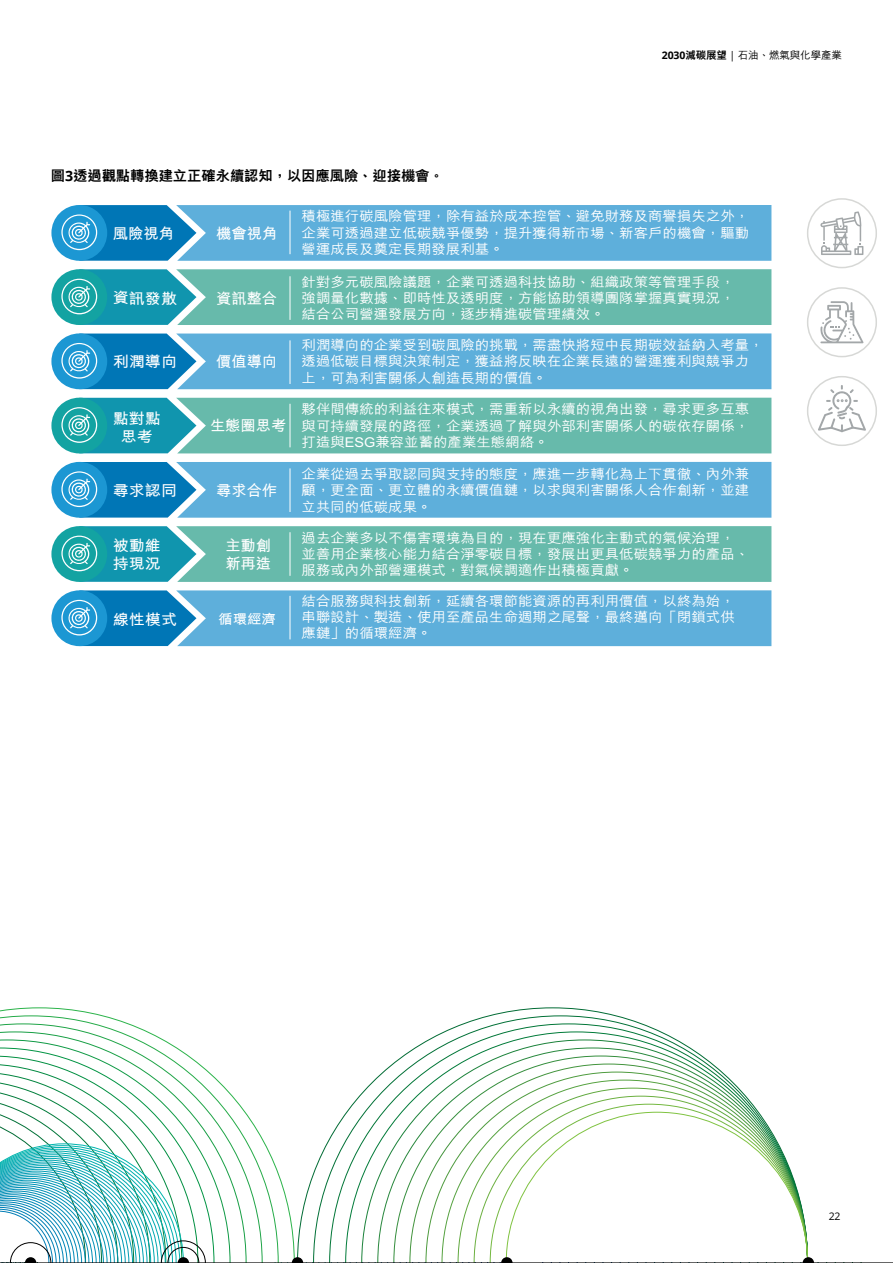
<style>
.page{position:relative;width:893px;height:1263px;background:#fff}
.page>*{position:absolute;margin:0;border:0;box-sizing:border-box;transform-origin:0 0}
.t1{font:700 15px/18px "M Hei HK";color:#fff}
.t2{font:700 15px/18px "M Hei HK";color:#fff;text-align:center;scale:1.07 1}
.t3{font:800 14.25px "M Hei HK";color:#000}
.t4{font:500 13.5px/16.2px "M Hei HK";color:#fff;text-align:justify;scale:1.07 1}
.t5{font:700 13.5px "M Hei HK";color:#fff;scale:1.07 1}
.t6{font:500 10.5px "M Hei HK";letter-spacing:-.01em;color:#000}
.t7{font:10.5px "Open Sans";color:#000}
.s1{font-family:"Open Sans";font-weight:700}
.s2{font-weight:800}
.s3{font-family:"Open Sans";font-weight:400}
</style>
<div class="page">
<div style="left:807px;top:287px;width:70px;height:70px;border:2px solid #d7d8d6;border-radius:50%"></div>
<svg style="left:820px;top:301px;width:43px;height:42px"></svg>
<div style="left:807px;top:198px;width:70px;height:70px;border:2px solid #d7d8d6;border-radius:50%"></div>
<svg style="left:820px;top:211px;width:43px;height:44px"></svg>
<div style="left:807px;top:376px;width:70px;height:70px;border:2px solid #d7d8d6;border-radius:50%"></div>
<svg style="left:818px;top:385px;width:48px;height:47px"></svg>
<svg style="left:427px;top:1032px;width:251px;height:8px"></svg>
<svg style="left:414px;top:1040px;width:277px;height:8px"></svg>
<svg style="left:402px;top:1048px;width:301px;height:8px"></svg>
<svg style="left:0;top:1024px;width:149px;height:8px"></svg>
<svg style="left:0;top:1032px;width:164px;height:8px"></svg>
<svg style="left:0;top:1040px;width:178px;height:8px"></svg>
<svg style="left:0;top:1048px;width:189px;height:8px"></svg>
<hr style="left:0;top:1262px;width:893px;height:1px;background:#000">
<svg style="left:0;top:1056px;width:861px;height:207px"></svg>
<div style="left:51px;top:205px;width:56px;height:56px;background:#1c97d3;border-radius:50%"></div>
<svg style="left:61px;top:205px;width:710px;height:56px;background:#54a9d7"></svg>
<div style="left:51px;top:269px;width:56px;height:56px;background:#13a3a2;border-radius:50%"></div>
<svg style="left:61px;top:269px;width:710px;height:56px;background:#5db6ad"></svg>
<div style="left:51px;top:333px;width:56px;height:56px;background:#1c97d3;border-radius:50%"></div>
<svg style="left:61px;top:333px;width:710px;height:56px;background:#55aad7"></svg>
<div style="left:51px;top:398px;width:56px;height:55px;background:#13a3a2;border-radius:50%"></div>
<svg style="left:61px;top:398px;width:710px;height:55px;background:#5cb6ac"></svg>
<div style="left:51px;top:462px;width:56px;height:56px;background:#1c97d3;border-radius:50%"></div>
<svg style="left:61px;top:462px;width:710px;height:56px;background:#55a9d7"></svg>
<div style="left:51px;top:526px;width:56px;height:56px;background:#13a3a2;border-radius:50%"></div>
<svg style="left:61px;top:526px;width:710px;height:56px;background:#5db6ad"></svg>
<div style="left:51px;top:590px;width:56px;height:56px;background:#1c97d3;border-radius:50%"></div>
<svg style="left:61px;top:590px;width:710px;height:56px;background:#55a9d7"></svg>
<hr style="left:290px;top:276px;width:1px;height:44px;background:#fff">
<hr style="left:290px;top:340px;width:1px;height:44px;background:#fff">
<hr style="left:290px;top:404px;width:1px;height:43px;background:#fff">
<hr style="left:290px;top:468px;width:1px;height:44px;background:#fff">
<hr style="left:290px;top:532px;width:1px;height:44px;background:#fff">
<hr style="left:290px;top:596px;width:1px;height:43px;background:#fff">
<p class="t3" style="left:51px;top:169px;width:394px">圖<span class="s1">3</span>透過觀點轉換建立正確永續認知，以因應風險、迎接機會。</p>
<p class="t6" style="left:662px;top:48px;width:182px"><span class="s1">2030</span><span class="s2">減碳展望</span> <span class="s3">|</span> 石油、燃氣與化學產業</p>
<p class="t1" style="left:113px;top:223px;width:62px">風險視角</p>
<p class="t1" style="left:216px;top:223px;width:62px">機會視角</p>
<p class="t2" style="left:113px;top:288px;width:61px">資訊發散</p>
<p class="t1" style="left:216px;top:288px;width:62px">資訊整合</p>
<p class="t2" style="left:113px;top:351px;width:61px">利潤導向</p>
<p class="t1" style="left:216px;top:351px;width:62px">價值導向</p>
<p class="t2" style="left:113px;top:408px;width:46px">點對點思考</p>
<p class="t1" style="left:210px;top:416px;width:78px">生態圈思考</p>
<p class="t2" style="left:113px;top:480px;width:61px">尋求認同</p>
<p class="t1" style="left:216px;top:480px;width:62px">尋求合作</p>
<p class="t2" style="left:113px;top:535px;width:46px;text-align:left">被動維持現況</p>
<p class="t1" style="left:225px;top:535px;width:47px">主動創新再造</p>
<p class="t2" style="left:113px;top:609px;width:61px">線性模式</p>
<p class="t5" style="left:218px;top:609px;width:55px">循環經濟</p>
<p class="t4" style="left:302px;top:207px;width:420px">積極進行碳風險管理，除有益於成本控管、避免財務及商譽損失之外，企業可透過建立低碳競爭優勢，提升獲得新市場、新客戶的機會，驅動營運成長及奠定長期發展利基。</p>
<p class="t4" style="left:302px;top:273px;width:406px">針對多元碳風險議題，企業可透過科技協助、組織政策等管理手段，強調量化數據、即時性及透明度，方能協助領導團隊掌握真實現況，結合公司營運發展方向，逐步精進碳管理績效。</p>
<p class="t4" style="left:302px;top:336px;width:433px;text-align:left">利潤導向的企業受到碳風險的挑戰，需盡快將短中長期碳效益納入考量，透過低碳目標與決策制定，獲益將反映在企業長遠的營運獲利與競爭力上，可為利害關係人創造長期的價值。</p>
<p class="t4" style="left:302px;top:400px;width:420px">夥伴間傳統的利益往來模式，需重新以永續的視角出發，尋求更多互惠與可持續發展的路徑，企業透過了解與外部利害關係人的碳依存關係，打造與ESG兼容並蓄的產業生態網絡。</p>
<p class="t4" style="left:302px;top:465px;width:420px">企業從過去爭取認同與支持的態度，應進一步轉化為上下貫徹、內外兼顧，更全面、更立體的永續價值鏈，以求與利害關係人合作創新，並建立共同的低碳成果。</p>
<p class="t4" style="left:302px;top:529px;width:420px;text-align:left">過去企業多以不傷害環境為目的，現在更應強化主動式的氣候治理，並善用企業核心能力結合淨零碳目標，發展出更具低碳競爭力的產品、服務或內外部營運模式，對氣候調適作出積極貢獻。</p>
<p class="t4" style="left:302px;top:592px;width:406px">結合服務與科技創新，延續各環節能資源的再利用價值，以終為始，串聯設計、製造、使用至產品生命週期之尾聲，最終邁向「閉鎖式供應鏈」的循環經濟。</p>
<p class="t7" style="left:829px;top:1209px;width:13px">22</p>
</div>
